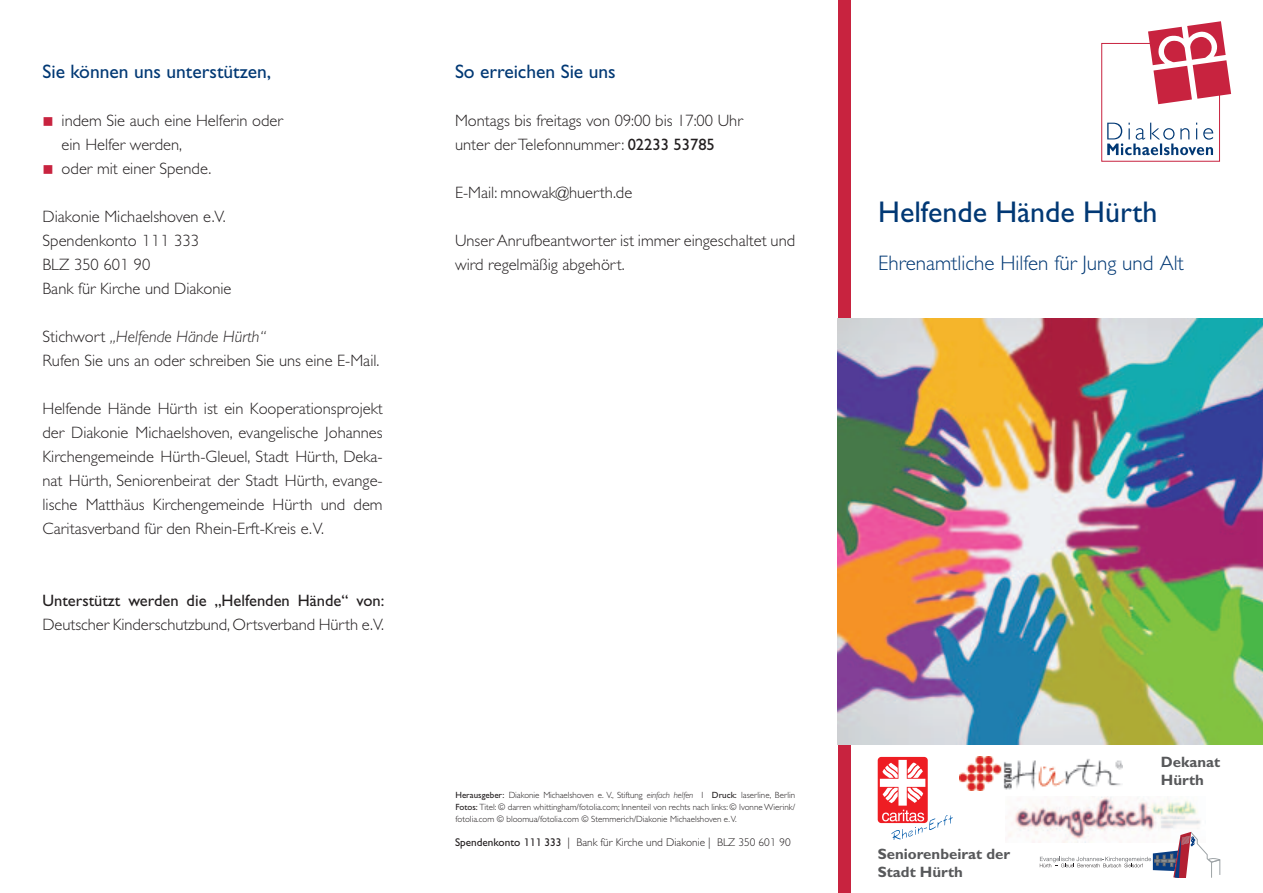
<style>
.page{position:relative;width:1263px;height:893px;background:#fff}
.page>*{position:absolute;margin:0;border:0;box-sizing:border-box;transform-origin:0 0}
.H1_Titel_Headline{font:30px "Gill Sans Std";color:#013874}
.H2_Titel_Subline{font:300 21px "Gill Sans Std";color:#013874}
.t1{font:19.5px "Gill Sans Std";color:#013874}
.P_Fließtext{font:300 16.5px/24px "Gill Sans Std";color:#231f20}
.P_Fließtext_Aufzählu{font:300 16.5px/24px "Gill Sans Std";color:#231f20}
.P_Fließtext_Aufzählu-2{font:italic 300 16.5px "Gill Sans Std";color:#231f20}
.P_Fließtext_Bold{font:700 15px/18px "Gill Sans Std";color:#57585a}
.P_Spendenkonto{font:300 11.25px "Gill Sans Std";color:#231f20}
.P_Impressum{font:300 9px/12px "Gill Sans Std";color:#231f20;text-align:justify}
.s1{color:#c8233f}
.s2{font-family:"Futura";font-size:14.85px}
.s3{font-style:normal}
.s4{font-weight:400}
.s5{font-style:italic}
.s6{font-family:"Futura";font-weight:500;font-size:10.2px}
.s7{font-family:"Futura";font-size:10.2px}
</style>
<div class="page">
<div style="left:838px;top:0;width:12px;height:893px;background:#c8233f"></div>
<svg style="left:1101px;top:21px;width:130px;height:141px"></svg>
<img style="left:838px;top:319px;width:425px;height:425px">
<div style="left:878px;top:757px;width:50px;height:66px;background:#ee1d23;border-radius:4px"></div>
<svg style="left:880px;top:760px;width:73px;height:80px"></svg>
<img style="left:959px;top:757px;width:163px;height:33px">
<img style="left:1008px;top:797px;width:193px;height:45px">
<svg style="left:1040px;top:832px;width:180px;height:45px"></svg>
<p class="t1" style="left:43px;top:60px;width:230px">Sie können uns unterstützen,</p>
<p class="P_Fließtext_Aufzählu" style="left:62px;top:109px;width:223px;text-indent:-19px"><span class="s1">■</span> indem Sie auch eine Helferin oder ein Helfer werden,</p>
<p class="P_Fließtext_Aufzählu" style="left:43px;top:157px;width:170px"><span class="s1">■</span> oder mit einer Spende.</p>
<p class="P_Fließtext_Aufzählu" style="left:43px;top:205px;width:185px">Diakonie Michaelshoven e.V.</p>
<p class="P_Fließtext_Aufzählu" style="left:43px;top:229px;width:158px">Spendenkonto <span class="s2">111</span> 333</p>
<p class="P_Fließtext_Aufzählu" style="left:43px;top:253px;width:109px">BLZ 350 60<span class="s2">1</span> 90</p>
<p class="P_Fließtext_Aufzählu" style="left:43px;top:277px;width:190px">Bank für Kirche und Diakonie</p>
<p class="P_Fließtext_Aufzählu-2" style="left:43px;top:327px;width:225px"><span class="s3">Stichwort</span> „Helfende Hände Hürth“</p>
<p class="P_Fließtext" style="left:43px;top:349px;width:338px">Rufen Sie uns an oder schreiben Sie uns eine E-Mail.</p>
<p class="P_Fließtext" style="left:43px;top:397px;width:342px;text-align:justify">Helfende Hände Hürth ist ein Kooperationsprojekt der Diakonie Michaelshoven, evangelische Johannes Kirchengemeinde Hürth-Gleuel, Stadt Hürth, Deka&shy;nat Hürth, Seniorenbeirat der Stadt Hürth, evange&shy;lische Matthäus Kirchengemeinde Hürth und dem Caritasverband für den Rhein-Erft-Kreis e.V.</p>
<p class="P_Fließtext" style="left:43px;top:589px;width:343px"><span class="s4">Unterstützt werden die „Helfenden Hände“ von:<br></span>Deutscher Kinderschutzbund, Ortsverband Hürth e.V.</p>
<p class="t1" style="left:455px;top:60px;width:162px">So erreichen Sie uns</p>
<p class="P_Fließtext" style="left:455px;top:109px;width:289px">Montags bis freitags von 09:00 bis 17:00 Uhr</p>
<p class="P_Fließtext" style="left:455px;top:133px;width:261px">unter der Telefonnummer: <span class="s4">02233 53785</span></p>
<p class="P_Fließtext" style="left:455px;top:181px;width:179px">E-Mail: mnowak@huerth.de</p>
<p class="P_Fließtext" style="left:455px;top:229px;width:342px">Unser Anrufbeantworter ist immer eingeschaltet und wird regelmäßig abgehört.</p>
<p class="P_Impressum" style="left:455px;top:789px;width:341px"><span class="s4">Herausgeber:</span> Diakonie Michaelshoven e. V., Stiftung <span class="s5">einfach helfen</span> I <span class="s4">Druck:</span> laserline, Berlin <span class="s4">Fotos:</span> Titel: © darren whittingham/fotolia.com; Innenteil von rechts nach links: © Ivonne Wierink/ fotolia.com © bloomua/fotolia.com © Stemmerich/Diakonie Michaelshoven e.V.</p>
<p class="P_Spendenkonto" style="left:455px;top:836px;width:337px"><span class="s4">Spendenkonto</span> <span class="s6">111</span> <span class="s4">333</span> | Bank für Kirche und Diakonie | BLZ 350 60<span class="s7">1</span> 90</p>
<h1 class="H1_Titel_Headline" style="left:878px;top:195px;width:281px">Helfende Hände Hürth</h1>
<h2 class="H2_Titel_Subline" style="left:878px;top:252px;width:307px">Ehrenamtliche Hilfen für Jung und Alt</h2>
<p class="P_Fließtext_Bold" style="left:878px;top:845px;width:134px">Seniorenbeirat der<br>Stadt Hürth</p>
<p class="P_Fließtext_Bold" style="left:1161px;top:753px;width:61px">Dekanat<br>Hürth</p>
</div>
